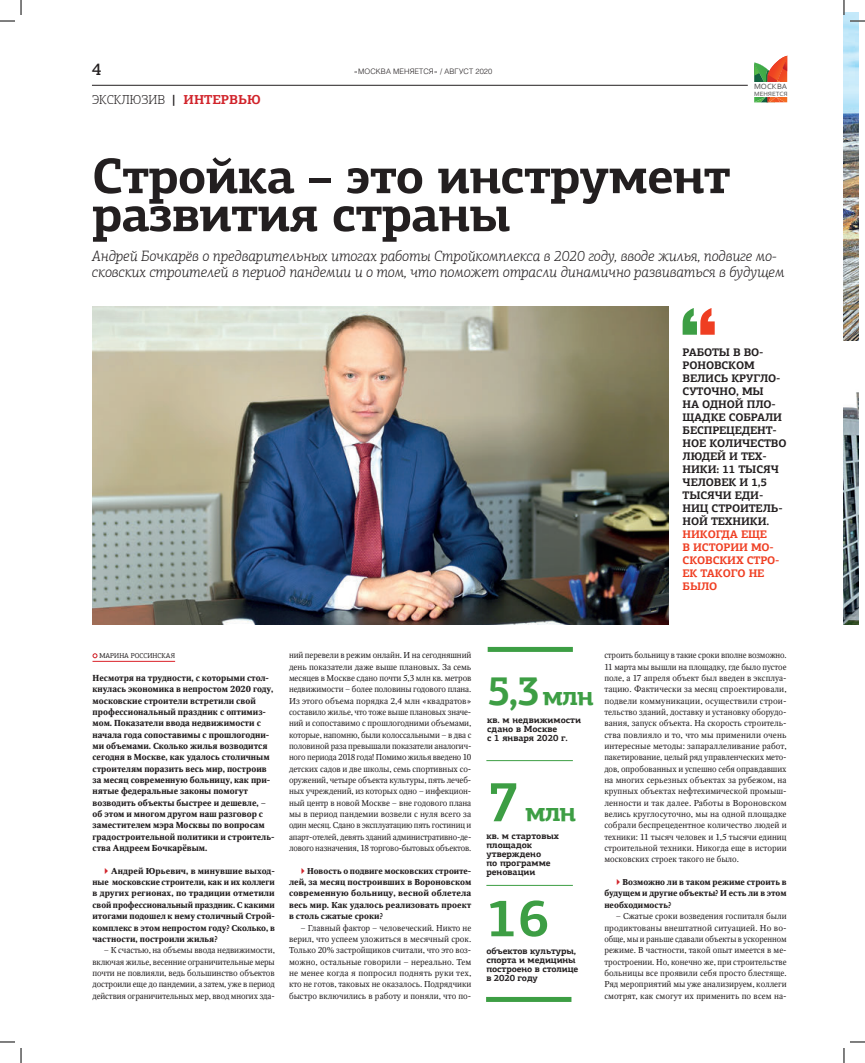
<style>
.page{position:relative;width:865px;height:1063px;background:#fff}
.page>*{position:absolute;margin:0;border:0;box-sizing:border-box;transform-origin:0 0}
.t1{font:700 53px "PF Agora Slab Pro";color:#3d9e44}
.t2{font:700 50px/38px "PF Agora Slab Pro";letter-spacing:-.02em;color:#231f20}
.t3{font:700 41px "PF Agora Slab Pro";color:#3d9e44;scale:.95 1}
.t4{font:700 26px "PF Agora Slab Pro";color:#3d9e44}
.t5{font:500 16.9px "PF Agora Slab Pro";color:#231f20}
.t6{font:italic 300 15px/16px "PF Agora Slab Pro";letter-spacing:-.01em;color:#231f20}
.t7{font:300 13px "PF Agora Slab Pro";color:#231f20}
.t8{font:700 11px/13px "PF Agora Slab Pro";letter-spacing:-.01em;color:#231f20}
.t9{font:700 11px/13px "PF Agora Slab Pro";letter-spacing:-.01em;color:#ef3e22}
.t10{font:700 9px/9px "PF Agora Slab Pro";color:#231f20}
.t11{font:700 8.7px/11.3px "Octava C";color:#231f20}
.t12{font:8.5px/11.3px "Octava C";color:#231f20;text-align:justify}
.t13{font:700 8.5px/11.3px "Octava C";color:#231f20;text-align:justify}
.t14{font:8px "Corbel";color:#4d4d4d;scale:1.05 1}
.t15{font:300 7.5px "Helios";letter-spacing:.01em;color:#231f20}
.t16{font:7px "PF Agora Slab Pro";color:#231f20}
.t17{font:6.4px "Corbel";color:#4d4d4d;scale:1.05 1}
.s1{font-weight:700}
.s2{font-weight:700;color:#d1232a}
.s3{font-family:"PF Agora Slab Pro";font-weight:300;font-style:italic;color:#d1232a}
.s4{font-size:26px}
.s5{font-size:57px}
</style>
<div class="page">
<hr style="left:92px;top:85px;width:655px;height:1px;background:#231f20">
<svg style="left:754px;top:56px;width:32px;height:46px"></svg>
<div style="left:753px;top:82px;width:33px;height:15px;background:#fff"></div>
<hr style="left:92px;top:661px;width:83px;height:1px;background:#da2128">
<svg style="left:92px;top:653px;width:5px;height:5px"></svg>
<img style="left:92px;top:306px;width:576px;height:318px">
<div style="left:487px;top:647px;width:85px;height:5px;background:#3d9e44"></div>
<div style="left:486px;top:996px;width:85px;height:5px;background:#3d9e44"></div>
<hr style="left:486px;top:760px;width:86px;height:1px;background:#3d9e44">
<hr style="left:486px;top:885px;width:86px;height:1px;background:#3d9e44">
<img style="left:843px;top:392px;width:14px;height:232px">
<img style="left:843px;top:22px;width:14px;height:318px">
<svg style="left:682px;top:308px;width:32px;height:27px"></svg>
<svg style="left:0;top:0;width:22px;height:22px"></svg>
<svg style="left:0;top:1041px;width:22px;height:21px"></svg>
<svg style="left:843px;top:0;width:21px;height:22px"></svg>
<svg style="left:843px;top:1041px;width:21px;height:21px"></svg>
<h3 class="t5" style="left:92px;top:59px;width:11px">4</h3>
<p class="t15" style="left:353px;top:67px;width:140px">«МОСКВА МЕНЯЕТСЯ» / АВГУСТ 2020</p>
<h3 class="t7" style="left:92px;top:92px;width:170px">ЭКСКЛЮЗИВ <span class="s1">|</span> <span class="s2">ИНТЕРВЬЮ</span></h3>
<p class="t14" style="left:753px;top:81px;width:33px">МОСКВА</p>
<p class="t17" style="left:753px;top:89px;width:33px">МЕНЯЕТСЯ</p>
<h2 class="t2" style="left:92px;top:156px;width:640px">Стройка – это инструмент развития страны</h2>
<h3 class="t6" style="left:92px;top:248px;width:693px">Андрей Бочкарёв о предварительных итогах работы Стройкомплекса в 2020 году, вводе жилья, подвиге мо&shy;сковских строителей в период пандемии и о том, что поможет отрасли динамично развиваться в будущем</h3>
<p class="t8" style="left:682px;top:345px;width:105px">РАБОТЫ В ВО-<br>РОНОВСКОМ<br>ВЕЛИСЬ КРУГЛО-<br>СУТОЧНО, МЫ<br>НА ОДНОЙ ПЛО-<br>ЩАДКЕ СОБРАЛИ<br>БЕСПРЕЦЕДЕНТ-<br>НОЕ КОЛИЧЕСТВО<br>ЛЮДЕЙ И ТЕХ-<br>НИКИ: 11 ТЫСЯЧ<br>ЧЕЛОВЕК И 1,5<br>ТЫСЯЧИ ЕДИ-<br>НИЦ СТРОИТЕЛЬ-<br>НОЙ ТЕХНИКИ.</p>
<p class="t9" style="left:682px;top:527px;width:98px">НИКОГДА ЕЩЕ<br>В ИСТОРИИ МО-<br>СКОВСКИХ СТРО-<br>ЕК ТАКОГО НЕ<br>БЫЛО</p>
<p class="t16" style="left:99px;top:651px;width:77px">МАРИНА РОССИНСКАЯ</p>
<p class="t11" style="left:92px;top:672px;width:183px">Несмотря на трудности, с которыми стол&shy;кнулась экономика в непростом 2020 году, московские строители встретили свой профессиональный праздник с оптимиз&shy;мом. Показатели ввода недвижимости с начала года сопоставимы с прошлогодни&shy;ми объемами. Сколько жилья возводится сегодня в Москве, как удалось столичным строителям поразить весь мир, построив за месяц современную больницу, как при&shy;нятые федеральные законы помогут возводить объекты быстрее и дешевле, – об этом и многом другом наш разговор с заместителем мэра Москвы по вопросам градостроительной политики и строитель&shy;ства Андреем Бочкарёвым.</p>
<p class="t13" style="left:92px;top:865px;width:184px;text-indent:11px"><span class="s3">▶</span> Андрей Юрьевич, в минувшие выход&shy;ные московские строители, как и их коллеги в других регионах, по традиции отметили свой профессиональный праздник. С какими итогами подошел к нему столичный Строй&shy;комплекс в этом непростом году? Сколько, в частности, построили жилья?</p>
<p class="t12" style="left:92px;top:944px;width:184px;text-indent:11px">– К счастью, на объемы ввода недвижимости, включая жилье, весенние ограничительные меры почти не повлияли, ведь большинство объектов достроили еще до пандемии, а затем, уже в период действия ограничительных мер, ввод многих зда-</p>
<p class="t12" style="left:289px;top:650px;width:184px">ний перевели в режим онлайн. И на сегодняшний день показатели даже выше плановых. За семь месяцев в Москве сдано почти 5,3 млн кв. метров недвижимости – более половины годового плана.<br>Из этого объема порядка 2,4 млн «квадратов» составило жилье, что тоже выше плановых значе&shy;ний и сопоставимо с прошлогодними объемами, которые, напомню, были колоссальными – в два с половиной раза превышали показатели аналогич&shy;ного периода 2018 года! Помимо жилья введено 10 детских садов и две школы, семь спортивных со&shy;оружений, четыре объекта культуры, пять лечеб&shy;ных учреждений, из которых одно – инфекцион&shy;ный центр в новой Москве – вне годового плана мы в период пандемии возвели с нуля всего за один месяц. Сдано в эксплуатацию пять гостиниц и апарт-отелей, девять зданий административно-де&shy;лового назначения, 18 торгово-бытовых объектов.</p>
<p class="t13" style="left:289px;top:865px;width:184px;text-indent:11px"><span class="s3">▶</span> Новость о подвиге московских строите&shy;лей, за месяц построивших в Вороновском современную больницу, весной облетела весь мир. Как удалось реализовать проект в столь сжатые сроки?</p>
<p class="t12" style="left:289px;top:922px;width:184px;text-indent:11px">– Главный фактор – человеческий. Никто не верил, что успеем уложиться в месячный срок.<br>Только 20% застройщиков считали, что это воз&shy;можно, остальные говорили – нереально. Тем не менее когда я попросил поднять руки тех, кто не готов, таковых не оказалось. Подрядчики быстро включились в работу и поняли, что по-</p>
<h3 class="t3" style="left:487px;top:665px;width:113px">5,3<span class="s4">млн</span></h3>
<p class="t10" style="left:487px;top:715px;width:95px">кв. м недвижимости сдано в Москве<br>с 1 января 2020 г.</p>
<h3 class="t4" style="left:486px;top:795px;width:91px"><span class="s5">7</span> млн</h3>
<p class="t10" style="left:486px;top:831px;width:74px">кв. м стартовых площадок утверждено<br>по программе реновации</p>
<h1 class="t1" style="left:486px;top:884px;width:65px">16</h1>
<p class="t10" style="left:486px;top:946px;width:93px">объектов культуры, спорта и медицины построено в столице в 2020 году</p>
<p class="t12" style="left:604px;top:650px;width:184px">строить больницу в такие сроки вполне возможно.<br>11 марта мы вышли на площадку, где было пустое поле, а 17 апреля объект был введен в эксплуа&shy;тацию. Фактически за месяц спроектировали, подвели коммуникации, осуществили строи&shy;тельство зданий, доставку и установку оборудо&shy;вания, запуск объекта. На скорость строитель&shy;ства повлияло и то, что мы применили очень интересные методы: запараллеливание работ, пакетирование, целый ряд управленческих мето&shy;дов, опробованных и успешно себя оправдавших на многих серьезных объектах за рубежом, на крупных объектах нефтехимической промыш&shy;ленности и так далее. Работы в Вороновском велись круглосуточно, мы на одной площадке собрали беспрецедентное количество людей и техники: 11 тысяч человек и 1,5 тысячи единиц строительной техники. Никогда еще в истории московских строек такого не было.</p>
<p class="t13" style="left:604px;top:876px;width:184px;text-indent:11px"><span class="s3">▶</span> Возможно ли в таком режиме строить в будущем и другие объекты? И есть ли в этом необходимость?</p>
<p class="t12" style="left:604px;top:910px;width:184px;text-indent:11px">– Сжатые сроки возведения госпиталя были продиктованы внештатной ситуацией. Но во&shy;обще, мы и раньше сдавали объекты в ускоренном режиме. В частности, такой опыт имеется в ме&shy;тростроении. Но, конечно же, при строительстве больницы все проявили себя просто блестяще.<br>Ряд мероприятий мы уже анализируем, коллеги смотрят, как смогут их применить по всем на-</p>
</div>
